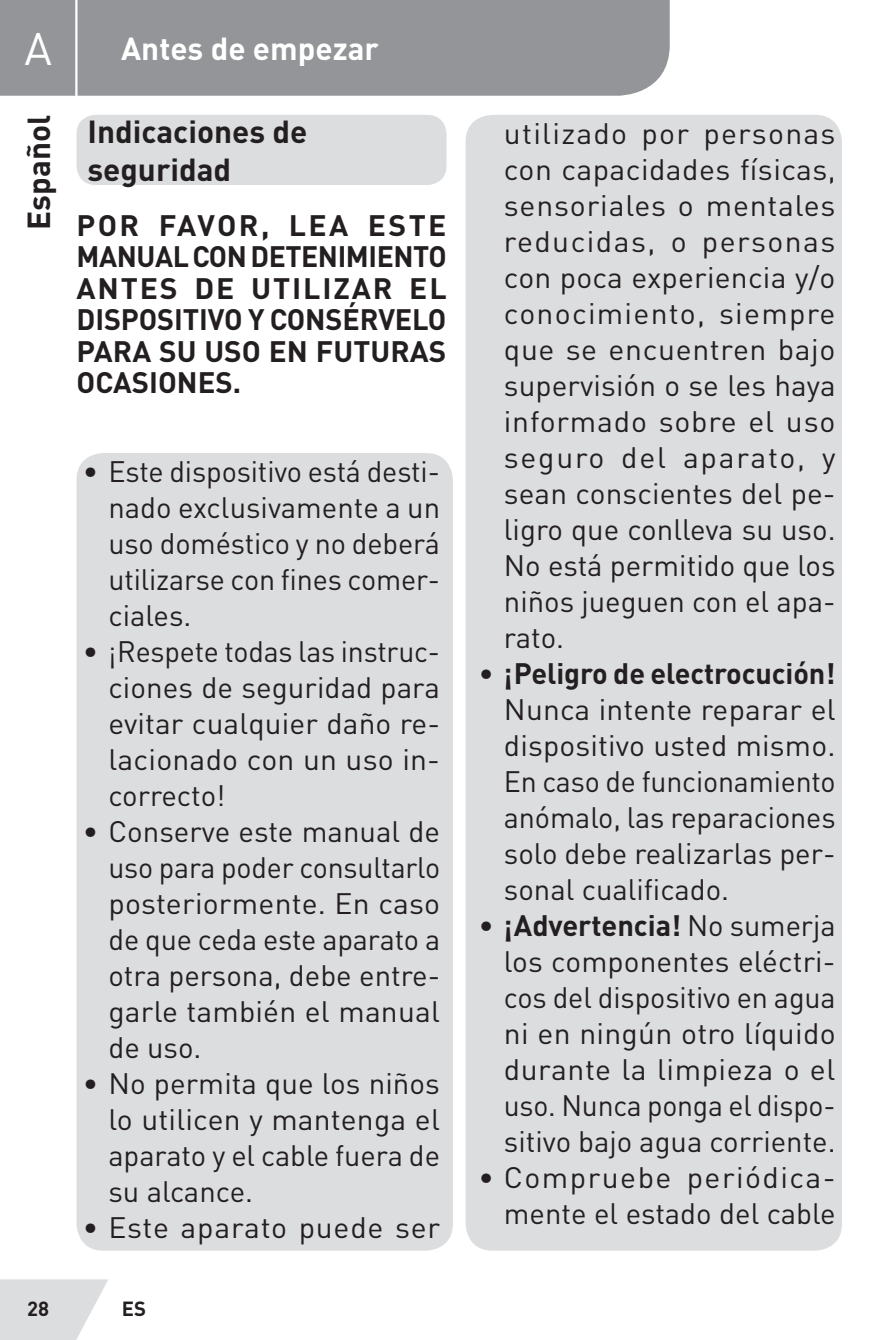
<style>
.page{position:relative;width:893px;height:1340px;background:#fff}
.page>*{position:absolute;margin:0;border:0;box-sizing:border-box;transform-origin:0 0}
.t1{font:45px "DIN Pro";color:#fff}
.t2{font:700 31.5px/37.8px "DIN Pro";color:#231f20}
.t3{font:700 31.5px "DIN Pro";color:#fff}
.t4{font:29.25px/36px "DIN Pro";color:#231f20;text-align:justify}
.t5{font:700 29.25px/31.5px "DIN Pro";letter-spacing:-.005em;color:#231f20;text-align:justify}
.t6{font:29.25px/36px "DIN Pro";letter-spacing:.02em;color:#231f20;text-align:right}
.t7{font:29.25px "DIN Pro";letter-spacing:.025em;color:#231f20}
.t8{font:700 20.25px "DIN Pro";color:#231f20}
.s1{font-weight:700}
</style>
<div class="page">
<div style="left:0;top:0;width:670px;height:96px;background:#939598"></div>
<svg style="left:0;top:1279px;width:108px;height:60px;background:#e1e2e3"></svg>
<hr style="left:75px;top:0;width:3px;height:115px;background:#fff">
<div style="left:78px;top:454px;width:374px;height:795px;background:#dcdddf;border-radius:26px"></div>
<div style="left:77px;top:453px;width:376px;height:797px;border:2px solid #dcdddf;border-radius:26px"></div>
<div style="left:467px;top:116px;width:374px;height:1133px;background:#dcdddf;border-radius:26px"></div>
<div style="left:466px;top:115px;width:376px;height:1135px;border:2px solid #dcdddf;border-radius:26px"></div>
<div style="left:77px;top:115px;width:369px;height:70px;background:#dcdddf;border-radius:19px"></div>
<h1 class="t1" style="left:25px;top:18px;width:29px">A</h1>
<p class="t3" style="left:121px;top:27px;width:259px">Antes de empezar</p>
<p class="t2" style="left:19px;top:229px;width:116px;rotate:-90deg">Español</p>
<p class="t2" style="left:87px;top:111px;width:222px">Indicaciones de seguridad</p>
<p class="t5" style="left:77px;top:208px;width:372px">POR FAVOR, LEA ESTE MANUAL CON DETENIMIENTO ANTES DE UTILIZAR EL DISPOSITIVO Y CONSÉRVELO PARA SU USO EN FUTURAS OCASIONES.</p>
<p class="t4" style="left:108px;top:452px;width:333px;text-indent:-26px">• Este dispositivo está desti&shy;nado exclusivamente a un uso doméstico y no deberá utilizarse con fines comer&shy;ciales.</p>
<p class="t4" style="left:108px;top:632px;width:333px;text-indent:-26px">• ¡Respete todas las instruc&shy;ciones de seguridad para evitar cualquier daño re&shy;lacionado con un uso in&shy;correcto!</p>
<p class="t4" style="left:108px;top:812px;width:333px;text-indent:-26px">• Conserve este manual de uso para poder consultarlo posteriormente. En caso de que ceda este aparato a otra persona, debe entre&shy;garle también el manual de uso.</p>
<p class="t4" style="left:108px;top:1064px;width:333px;text-indent:-26px">• No permita que los niños lo utilicen y mantenga el aparato y el cable fuera de su alcance.</p>
<p class="t7" style="left:83px;top:1207px;width:359px">• Este aparato puede ser</p>
<p class="t8" style="left:27px;top:1294px;width:23px">28</p>
<p class="t8" style="left:122px;top:1294px;width:26px">ES</p>
<p class="t4" style="left:504px;top:114px;width:333px">utilizado por personas con capacidades físicas, sensoriales o mentales reducidas, o personas con poca experiencia y/o conocimiento, siempre que se encuentren bajo supervisión o se les haya informado sobre el uso seguro del aparato, y sean conscientes del pe&shy;ligro que conlleva su uso.<br>No está permitido que los niños jueguen con el apa&shy;rato.</p>
<p class="t4" style="left:504px;top:654px;width:333px;text-indent:-26px">• <span class="s1">¡Peligro de electrocución!<br></span>Nunca intente reparar el dispositivo usted mismo.<br>En caso de funcionamiento anómalo, las reparaciones solo debe realizarlas per&shy;sonal cualificado.</p>
<p class="t4" style="left:504px;top:906px;width:333px;text-indent:-26px">• <span class="s1">¡Advertencia!</span> No sumerja los componentes eléctri&shy;cos del dispositivo en agua ni en ningún otro líquido durante la limpieza o el uso. Nunca ponga el dispo&shy;sitivo bajo agua corriente.</p>
<p class="t6" style="left:478px;top:1158px;width:359px">• Compruebe periódica&shy;mente el estado del cable</p>
</div>
